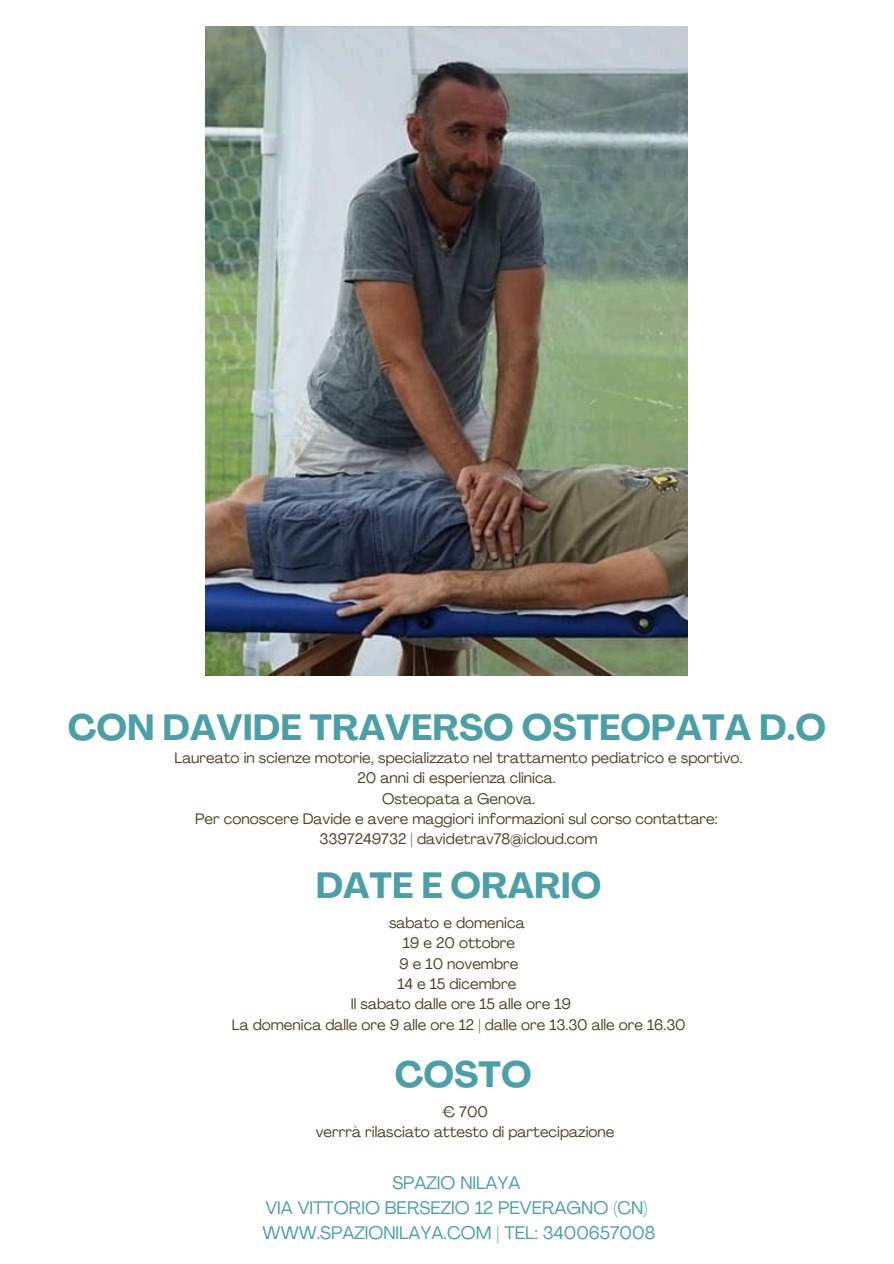
<style>
.page{position:relative;width:894px;height:1264px;background:#fff}
.page>*{position:absolute;margin:0;border:0;box-sizing:border-box;transform-origin:0 0}
.t1{font:700 36px "Agrandir";color:#4ba0a8}
.t2{font:18px/24.8px "Agrandir";color:#4ba0a8;text-align:center}
.t3{font:15px "Agrandir";color:#494128}
</style>
<div class="page">
<img style="left:206px;top:27px;width:481px;height:648px">
<h1 class="t1" style="left:68px;top:713px;width:759px">CON DAVIDE TRAVERSO OSTEOPATA D.O</h1>
<p class="t3" style="left:174px;top:751px;width:569px">Laureato in scienze motorie, specializzato nel trattamento pediatrico e sportivo.</p>
<p class="t3" style="left:357px;top:772px;width:200px">20 anni di esperienza clinica.</p>
<p class="t3" style="left:382px;top:792px;width:154px">Osteopata a Genova.</p>
<p class="t3" style="left:195px;top:812px;width:524px">Per conoscere Davide e avere maggiori informazioni sul corso contattare:</p>
<p class="t3" style="left:319px;top:832px;width:279px">3397249732 | davidetrav78@icloud.com</p>
<p class="t1" style="left:315px;top:871px;width:287px">DATE E ORARIO</p>
<p class="t3" style="left:389px;top:917px;width:137px">sabato e domenica</p>
<p class="t3" style="left:402px;top:937px;width:114px">19 e 20 ottobre</p>
<p class="t3" style="left:399px;top:957px;width:121px">9 e 10 novembre</p>
<p class="t3" style="left:397px;top:977px;width:120px">14 e 15 dicembre</p>
<p class="t3" style="left:351px;top:998px;width:221px">Il sabato dalle ore 15 alle ore 19</p>
<h1 class="t3" style="left:232px;top:1018px;width:455px">La domenica dalle ore 9 alle ore 12 | dalle ore 13.30 alle ore 16.30</h1>
<p class="t1" style="left:394px;top:1060px;width:138px">COSTO</p>
<p class="t3" style="left:442px;top:1105px;width:47px">€ 700</p>
<h2 class="t3" style="left:315px;top:1125px;width:300px">verrrà rilasciato attesto di partecipazione</h2>
<h1 class="t2" style="left:262px;top:1172px;width:394px">SPAZIO NILAYA<br>VIA VITTORIO BERSEZIO 12 PEVERAGNO (CN)<br>WWW.SPAZIONILAYA.COM | TEL: 3400657008</h1>
</div>
